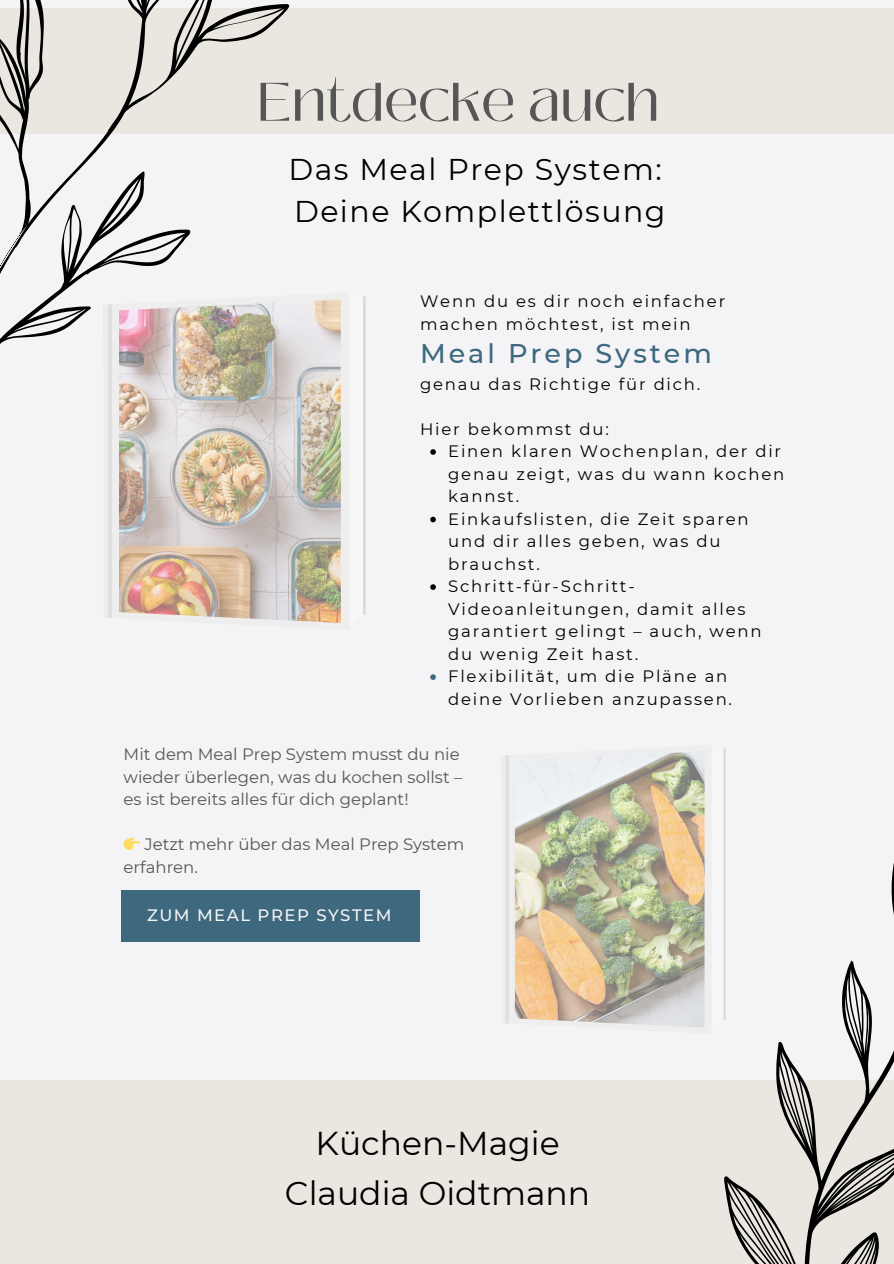
<style>
.page{position:relative;width:894px;height:1264px;background:#fff}
.page>*{position:absolute;margin:0;border:0;box-sizing:border-box;transform-origin:0 0}
.t1{font:54px "Black Mango";color:#565656}
.t2{font:33px "Montserrat";color:#000}
.t3{font:30px "Montserrat";letter-spacing:.05em;color:#000}
.t4{font:500 27px "Montserrat";letter-spacing:.11em;color:#3e687e}
.t5{font:16.5px/22.5px "Montserrat";letter-spacing:.11em;color:#000}
.t6{font:16.5px/22.5px "Montserrat";color:#565656}
.t7{font:500 16.5px "Montserrat";letter-spacing:.09em;color:#f4f4f6}
</style>
<div class="page">
<div style="left:0;top:0;width:893px;height:1263px;background:#f4f4f6"></div>
<div style="left:0;top:1080px;width:893px;height:183px;background:#eae7e0"></div>
<svg style="left:724px;top:812px;width:169px;height:451px"></svg>
<div style="left:0;top:8px;width:893px;height:126px;background:#eae7e0"></div>
<svg style="left:0;top:0;width:289px;height:344px"></svg>
<div style="left:121px;top:890px;width:299px;height:52px;background:#3e687e"></div>
<svg style="left:103px;top:292px;width:186px;height:52px"></svg>
<hr style="left:108px;top:304px;width:4px;height:314px;background:#dfdfe0">
<img style="left:119px;top:299px;width:222px;height:324px">
<svg style="left:506px;top:752px;width:199px;height:276px"></svg>
<hr style="left:505px;top:755px;width:4px;height:268px;background:#e0e0e1">
<img style="left:514px;top:751px;width:190px;height:276px">
<svg style="left:430px;top:449px;width:6px;height:6px"></svg>
<svg style="left:430px;top:516px;width:6px;height:6px"></svg>
<svg style="left:430px;top:584px;width:6px;height:6px"></svg>
<svg style="left:430px;top:674px;width:6px;height:6px"></svg>
<p class="t1" style="left:257px;top:61px;width:404px">Entdecke auch</p>
<p class="t3" style="left:288px;top:151px;width:375px">Das Meal Prep System:</p>
<p class="t3" style="left:294px;top:193px;width:373px">Deine Komplettlösung</p>
<p class="t5" style="left:420px;top:290px;width:306px">Wenn du es dir noch einfacher machen möchtest, ist mein</p>
<p class="t4" style="left:420px;top:336px;width:293px">Meal Prep System</p>
<p class="t5" style="left:420px;top:372px;width:282px">genau das Richtige für dich.</p>
<p class="t5" style="left:420px;top:417px;width:190px">Hier bekommst du:</p>
<p class="t5" style="left:448px;top:440px;width:338px">Einen klaren Wochenplan, der dir genau zeigt, was du wann kochen kannst.</p>
<p class="t5" style="left:448px;top:507px;width:302px">Einkaufslisten, die Zeit sparen und dir alles geben, was du brauchst.</p>
<p class="t5" style="left:448px;top:575px;width:315px">Schritt-für-Schritt-<br>Videoanleitungen, damit alles garantiert gelingt – auch, wenn du wenig Zeit hast.</p>
<p class="t5" style="left:448px;top:665px;width:285px">Flexibilität, um die Pläne an deine Vorlieben anzupassen.</p>
<p class="t6" style="left:124px;top:742px;width:340px">Mit dem Meal Prep System musst du nie wieder überlegen, was du kochen sollst – es ist bereits alles für dich geplant!</p>
<p class="t6" style="left:124px;top:832px;width:342px;text-indent:21px">Jetzt mehr über das Meal Prep System erfahren.</p>
<h2 class="t7" style="left:147px;top:904px;width:246px">ZUM MEAL PREP SYSTEM</h2>
<p class="t2" style="left:315px;top:1123px;width:245px">Küchen-Magie</p>
<h1 class="t2" style="left:285px;top:1172px;width:307px">Claudia Oidtmann</h1>
</div>
